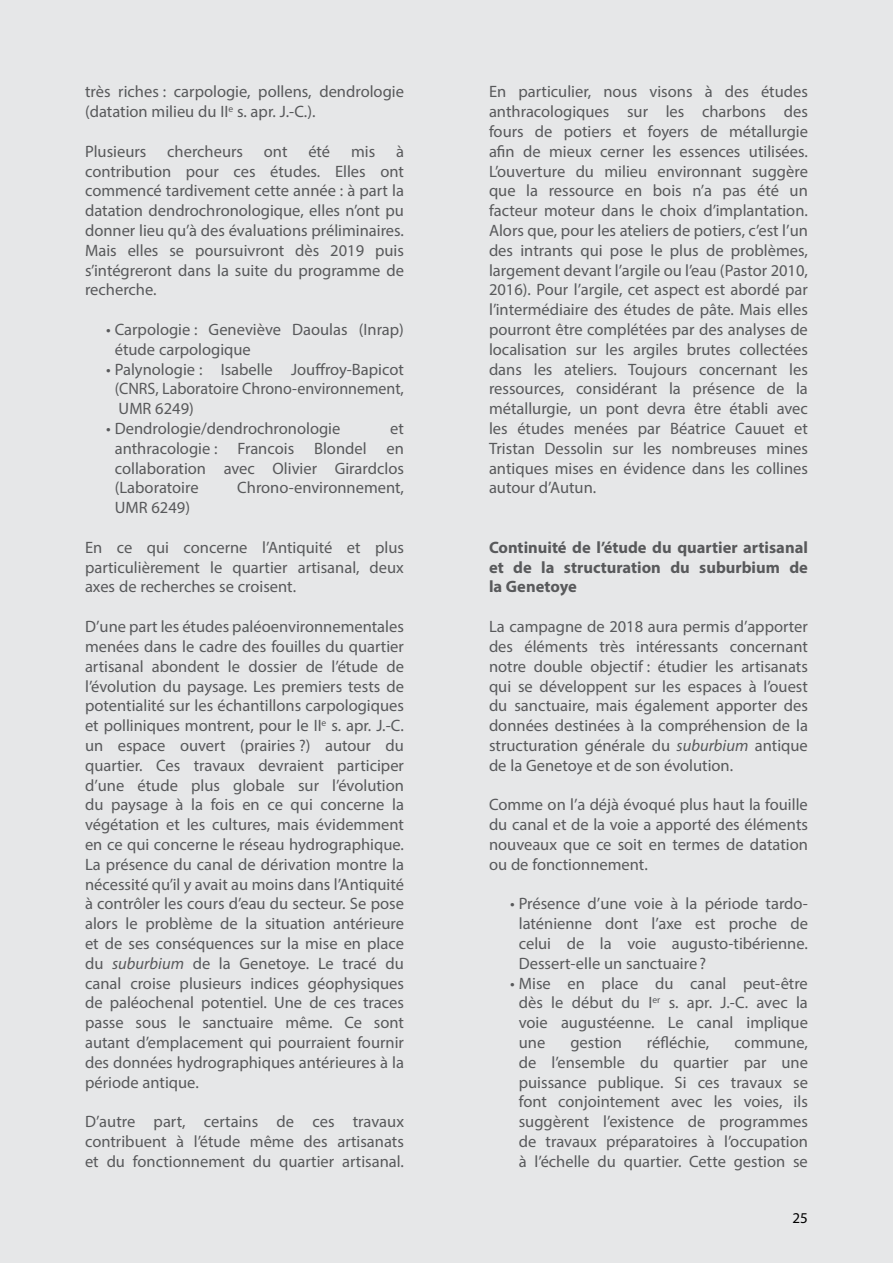
<style>
.page{position:relative;width:893px;height:1263px;background:#e6e7e8}
.page>*{position:absolute;margin:0;border:0;box-sizing:border-box;transform-origin:0 0}
.t1{font:16.5px/19.8px "Myriad Pro";color:#58595b;text-align:justify}
.t2{font:700 16.5px/19.8px "Myriad Pro";color:#58595b;text-align:justify}
.t3{font:15px "Myriad Pro";color:#000}
.s1{font-style:italic}
</style>
<div class="page">
<p class="t1" style="left:85px;top:82px;width:320px">très riches : carpologie, pollens, dendrologie (datation milieu du II<sup>e</sup> s. apr. J.-C.).</p>
<p class="t1" style="left:85px;top:141px;width:63px">Plusieurs</p>
<p class="t1" style="left:167px;top:141px;width:77px">chercheurs</p>
<p class="t1" style="left:264px;top:141px;width:25px">ont</p>
<p class="t1" style="left:308px;top:141px;width:23px">été</p>
<p class="t1" style="left:351px;top:141px;width:26px">mis</p>
<p class="t1" style="left:85px;top:141px;width:320px;text-indent:311px">à contribution pour ces études. Elles ont commencé tardivement cette année : à part la datation dendrochronologique, elles n’ont pu donner lieu qu’à des évaluations préliminaires.<br>Mais elles se poursuivront dès 2019 puis s’intégreront dans la suite du programme de recherche.</p>
<p class="t1" style="left:115px;top:319px;width:291px;text-indent:-8px">• Carpologie : Geneviève Daoulas (Inrap) étude carpologique</p>
<p class="t1" style="left:115px;top:359px;width:291px;text-indent:-9px">• Palynologie : Isabelle Jouffroy-Bapicot (CNRS, Laboratoire Chrono-environnement, UMR 6249)</p>
<p class="t1" style="left:106px;top:418px;width:236px">• Dendrologie/dendrochronologie</p>
<p class="t1" style="left:115px;top:418px;width:291px;text-indent:275px">et anthracologie : Francois Blondel en collaboration avec Olivier Girardclos (Laboratoire</p>
<p class="t1" style="left:237px;top:478px;width:168px">Chrono-environnement,</p>
<p class="t1" style="left:115px;top:498px;width:77px">UMR 6249)</p>
<p class="t1" style="left:85px;top:537px;width:320px">En ce qui concerne l’Antiquité et plus particulièrement le quartier artisanal, deux axes de recherches se croisent.</p>
<p class="t1" style="left:85px;top:616px;width:320px">D’une part les études paléoenvironnementales menées dans le cadre des fouilles du quartier artisanal abondent le dossier de l’étude de l’évolution du paysage. Les premiers tests de potentialité sur les échantillons carpologiques et polliniques montrent, pour le II<sup>e</sup> s. apr. J.-C. un espace ouvert (prairies ?) autour du quartier. Ces travaux devraient participer d’une étude plus globale sur l’évolution du paysage à la fois en ce qui concerne la végétation et les cultures, mais évidemment en ce qui concerne le réseau hydrographique.<br>La présence du canal de dérivation montre la nécessité qu’il y avait au moins dans l’Antiquité à contrôler les cours d’eau du secteur. Se pose alors le problème de la situation antérieure et de ses conséquences sur la mise en place du <span class="s1">suburbium</span> de la Genetoye. Le tracé du canal croise plusieurs indices géophysiques de paléochenal potentiel. Une de ces traces passe sous le sanctuaire même. Ce sont autant d’emplacement qui pourraient fournir des données hydrographiques antérieures à la période antique.</p>
<p class="t1" style="left:85px;top:1111px;width:320px">D’autre part, certains de ces travaux contribuent à l’étude même des artisanats et du fonctionnement du quartier artisanal.</p>
<p class="t1" style="left:489px;top:82px;width:320px">En particulier, nous visons à des études anthracologiques sur les charbons des fours de potiers et foyers de métallurgie afin de mieux cerner les essences utilisées.<br>L’ouverture du milieu environnant suggère que la ressource en bois n’a pas été un facteur moteur dans le choix d’implantation.<br>Alors que, pour les ateliers de potiers, c’est l’un des intrants qui pose le plus de problèmes, largement devant l’argile ou l’eau (Pastor 2010, 2016). Pour l’argile, cet aspect est abordé par l’intermédiaire des études de pâte. Mais elles pourront être complétées par des analyses de localisation sur les argiles brutes collectées dans les ateliers. Toujours concernant les ressources, considérant la présence de la métallurgie, un pont devra être établi avec les études menées par Béatrice Cauuet et Tristan Dessolin sur les nombreuses mines antiques mises en évidence dans les collines autour d’Autun.</p>
<p class="t2" style="left:489px;top:537px;width:320px">Continuité de l’étude du quartier artisanal et de la structuration du suburbium de la Genetoye</p>
<p class="t1" style="left:489px;top:616px;width:320px">La campagne de 2018 aura permis d’apporter des éléments très intéressants concernant notre double objectif : étudier les artisanats qui se développent sur les espaces à l’ouest du sanctuaire, mais également apporter des données destinées à la compréhension de la structuration générale du <span class="s1">suburbium</span> antique de la Genetoye et de son évolution.</p>
<p class="t1" style="left:489px;top:795px;width:320px">Comme on l’a déjà évoqué plus haut la fouille du canal et de la voie a apporté des éléments nouveaux que ce soit en termes de datation ou de fonctionnement.</p>
<p class="t1" style="left:519px;top:894px;width:291px;text-indent:-8px">• Présence d’une voie à la période tardo&shy;laténienne dont l’axe est proche de celui de la voie augusto-tibérienne.<br>Dessert-elle un sanctuaire?</p>
<p class="t1" style="left:519px;top:973px;width:291px;text-indent:-8px">• Mise en place du canal peut-être dès le début du I<sup>er</sup> s. apr. J.-C. avec la voie augustéenne. Le canal implique une</p>
<p class="t1" style="left:570px;top:1032px;width:53px">gestion</p>
<p class="t1" style="left:647px;top:1032px;width:64px">réfléchie,</p>
<p class="t1" style="left:519px;top:1032px;width:291px;text-indent:216px">commune, de l’ensemble du quartier par une puissance publique. Si ces travaux se font conjointement avec les voies, ils suggèrent l’existence de programmes de travaux préparatoires à l’occupation à l’échelle du quartier. Cette gestion se</p>
<p class="t3" style="left:792px;top:1209px;width:17px">25</p>
</div>
